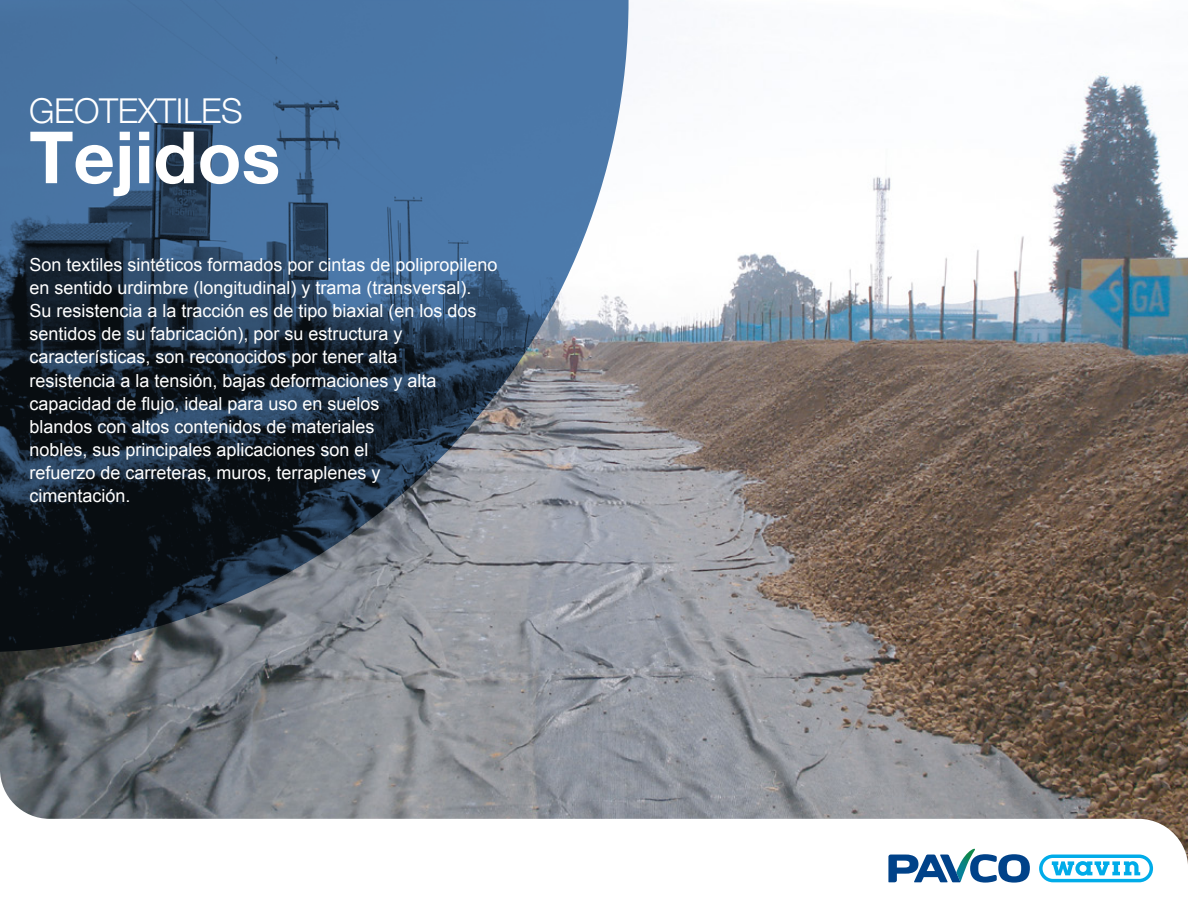
<style>
.page{position:relative;width:1188px;height:918px;background:#fff}
.page>*{position:absolute;margin:0;border:0;box-sizing:border-box;transform-origin:0 0}
.t1{font:700 72.15px "Helvetica Neue";color:#fff}
.t2{font:300 34.2px "Helvetica Neue";letter-spacing:-.01em;color:#fff}
.t3{font:18px/23.1px "Arial";color:#fff}
</style>
<div class="page">
<img style="left:0;top:10px;width:1188px;height:759px">
<svg style="left:0;top:0;width:629px;height:652px;background:#455c76"></svg>
<svg style="left:0;top:769px;width:1188px;height:114px"></svg>
<svg style="left:888px;top:849px;width:142px;height:34px"></svg>
<svg style="left:1039px;top:855px;width:114px;height:27px"></svg>
<h2 class="t2" style="left:29px;top:83px;width:215px">GEOTEXTILES</h2>
<h1 class="t1" style="left:29px;top:101px;width:252px">Tejidos</h1>
<p class="t3" style="left:29px;top:254px;width:470px">Son textiles sintéticos formados por cintas de polipropileno en sentido urdimbre (longitudinal) y trama (transversal).<br>Su resistencia a la tracción es de tipo biaxial (en los dos sentidos de su fabricación), por su estructura y características, son reconocidos por tener alta<br>resistencia a la tensión, bajas deformaciones y alta capacidad de flujo, ideal para uso en suelos<br>blandos con altos contenidos de materiales<br>nobles, sus principales aplicaciones son el<br>refuerzo de carreteras, muros, terraplenes y<br>cimentación.</p>
</div>
